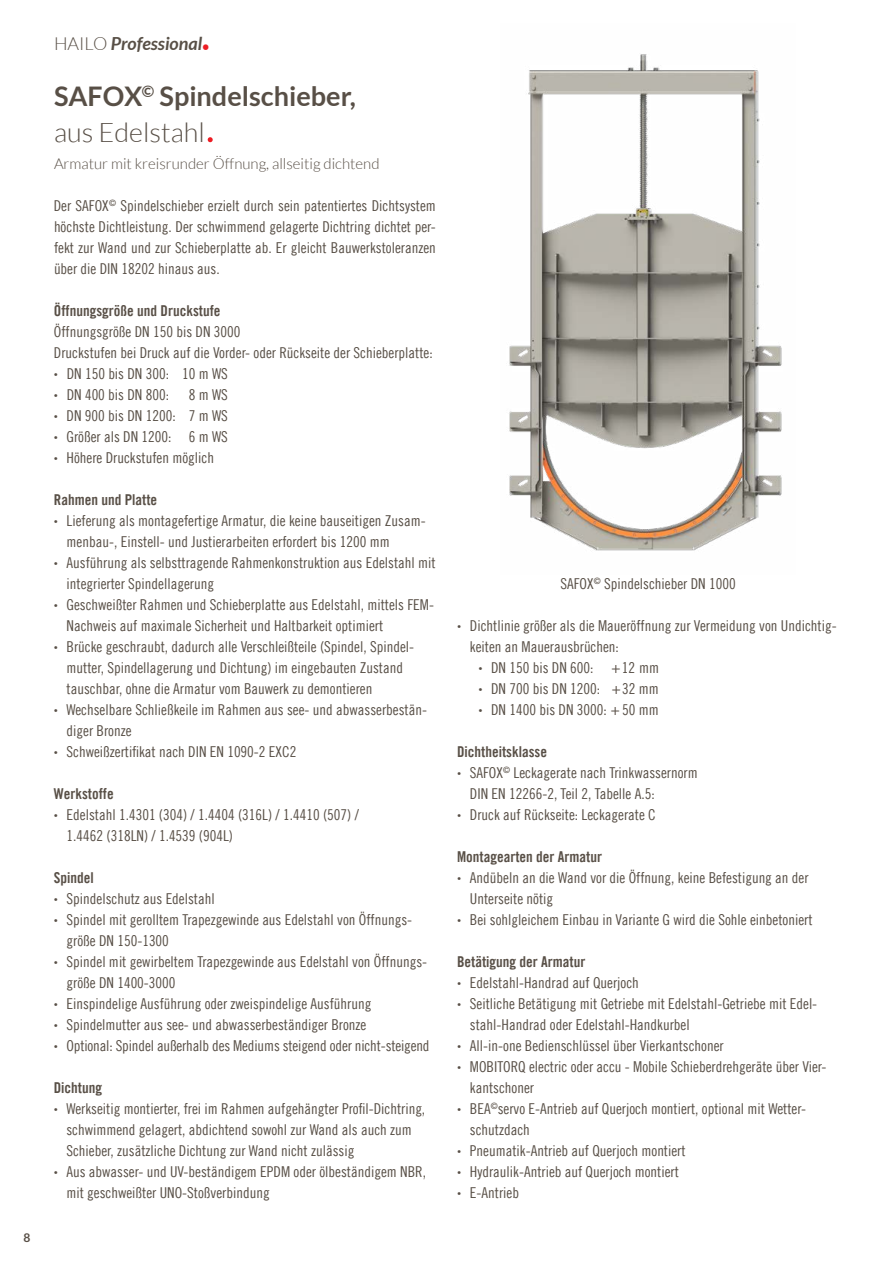
<style>
.page{position:relative;width:893px;height:1263px;background:#fff}
.page>*{position:absolute;margin:0;border:0;box-sizing:border-box;transform-origin:0 0}
.t1{font:700 27px/36px "Lato";color:#584f46}
.t2{font:italic 700 18px "Lato";color:#584f46}
.t3{font:15px/21px "Trade Gothic LT Com Cn 18";color:#584f46}
.t4{font:15px "Trade Gothic LT Com Bd Cn 20";color:#584f46}
.t5{font:300 15px "Lato";color:#584f46}
.t6{font:700 12px "Lato";color:#584f46}
.s1{font-weight:300;font-style:normal}
.s2{font-size:36px;color:#ed1d24}
.s3{font-weight:300}
.s4{font-weight:300;font-size:54px;color:#ed1d24}
.s5{font-family:"Lato";font-weight:700}
</style>
<div class="page">
<img style="left:509px;top:54px;width:273px;height:497px">
<p class="t6" style="left:24px;top:1230px;width:8px">8</p>
<p class="t2" style="left:54px;top:33px;width:158px"><span class="s1">HAILO</span> Professional<span class="s2">.</span></p>
<h1 class="t1" style="left:54px;top:78px;width:304px">SAFOX<sup>©</sup> Spindelschieber, <span class="s3">aus Edelstahl</span><span class="s4">.</span></h1>
<p class="t5" style="left:54px;top:155px;width:327px">Armatur mit kreisrunder Öffnung, allseitig dichtend</p>
<p class="t3" style="left:54px;top:195px;width:384px;text-align:justify">Der SAFOX<sup>©</sup> Spindelschieber erzielt durch sein patentiertes Dichtsystem höchste Dichtleistung. Der schwimmend gelagerte Dichtring dichtet per&shy;fekt zur Wand und zur Schieberplatte ab. Er gleicht Bauwerkstoleranzen über die DIN 18202 hinaus aus.</p>
<p class="t4" style="left:54px;top:301px;width:168px">Öffnungsgröße und Druckstufe</p>
<p class="t3" style="left:54px;top:321px;width:380px">Öffnungsgröße DN 150 bis DN 3000<br>Druckstufen bei Druck auf die Vorder- oder Rückseite der Schieberplatte: <span class="s5">·</span> DN 150 bis DN 300: 10 m WS<br><span class="s5">·</span> DN 400 bis DN 800:</p>
<p class="t3" style="left:54px;top:384px;width:176px;text-align:justify;text-indent:135px">8 m WS <span class="s5">·</span> DN 900 bis DN 1200: 7 m WS <span class="s5">·</span> Größer als DN 1200: 6 m WS <span class="s5">·</span> Höhere Druckstufen möglich</p>
<p class="t4" style="left:54px;top:490px;width:105px">Rahmen und Platte</p>
<p class="t3" style="left:54px;top:510px;width:373px"><span class="s5">·</span> Lieferung als montagefertige Armatur, die keine bauseitigen Zusam-</p>
<p class="t3" style="left:67px;top:531px;width:325px">menbau-, Einstell- und Justierarbeiten erfordert bis 1200 mm</p>
<p class="t3" style="left:54px;top:552px;width:383px"><span class="s5">·</span> Ausführung als selbsttragende Rahmenkonstruktion aus Edelstahl mit</p>
<p class="t3" style="left:67px;top:573px;width:149px">integrierter Spindellagerung</p>
<p class="t3" style="left:54px;top:594px;width:382px"><span class="s5">·</span> Geschweißter Rahmen und Schieberplatte aus Edelstahl, mittels FEM-</p>
<p class="t3" style="left:67px;top:615px;width:318px">Nachweis auf maximale Sicherheit und Haltbarkeit optimiert</p>
<p class="t3" style="left:54px;top:636px;width:362px"><span class="s5">·</span> Brücke geschraubt, dadurch alle Verschleißteile (Spindel, Spindel-</p>
<p class="t3" style="left:67px;top:657px;width:338px">mutter, Spindellagerung und Dichtung) im eingebauten Zustand</p>
<p class="t3" style="left:67px;top:678px;width:307px">tauschbar, ohne die Armatur vom Bauwerk zu demontieren</p>
<p class="t3" style="left:54px;top:699px;width:375px"><span class="s5">·</span> Wechselbare Schließkeile im Rahmen aus see- und abwasserbestän-</p>
<p class="t3" style="left:67px;top:720px;width:66px">diger Bronze</p>
<p class="t3" style="left:54px;top:741px;width:244px"><span class="s5">·</span> Schweißzertifikat nach DIN EN 1090-2 EXC2</p>
<p class="t4" style="left:54px;top:784px;width:61px">Werkstoffe</p>
<p class="t3" style="left:67px;top:804px;width:294px;text-indent:-13px"><span class="s5">·</span> Edelstahl 1.4301 (304) / 1.4404 (316L) / 1.4410 (507) /<br>1.4462 (318LN) / 1.4539 (904L)</p>
<p class="t4" style="left:54px;top:868px;width:41px">Spindel</p>
<p class="t3" style="left:54px;top:888px;width:162px"><span class="s5">·</span> Spindelschutz aus Edelstahl</p>
<p class="t3" style="left:54px;top:909px;width:360px"><span class="s5">·</span> Spindel mit gerolltem Trapezgewinde aus Edelstahl von Öffnungs-</p>
<p class="t3" style="left:67px;top:930px;width:104px">größe DN 150-1300</p>
<p class="t3" style="left:54px;top:951px;width:375px"><span class="s5">·</span> Spindel mit gewirbeltem Trapezgewinde aus Edelstahl von Öffnungs-</p>
<p class="t3" style="left:67px;top:972px;width:111px">größe DN 1400-3000</p>
<p class="t3" style="left:54px;top:993px;width:319px"><span class="s5">·</span> Einspindelige Ausführung oder zweispindelige Ausführung</p>
<p class="t3" style="left:54px;top:1014px;width:314px"><span class="s5">·</span> Spindelmutter aus see- und abwasserbeständiger Bronze</p>
<p class="t3" style="left:54px;top:1035px;width:377px"><span class="s5">·</span> Optional: Spindel außerhalb des Mediums steigend oder nicht-steigend</p>
<p class="t4" style="left:54px;top:1078px;width:50px">Dichtung</p>
<p class="t3" style="left:54px;top:1098px;width:373px"><span class="s5">·</span> Werkseitig montierter, frei im Rahmen aufgehängter Profil-Dichtring,</p>
<p class="t3" style="left:66px;top:1119px;width:347px">schwimmend gelagert, abdichtend sowohl zur Wand als auch zum</p>
<p class="t3" style="left:66px;top:1140px;width:289px">Schieber, zusätzliche Dichtung zur Wand nicht zulässig</p>
<p class="t3" style="left:54px;top:1161px;width:374px"><span class="s5">·</span> Aus abwasser- und UV-beständigem EPDM oder ölbeständigem NBR,</p>
<p class="t3" style="left:66px;top:1182px;width:205px">mit geschweißter UNO-Stoßverbindung</p>
<p class="t3" style="left:560px;top:573px;width:177px">SAFOX<sup>©</sup> Spindelschieber DN 1000</p>
<p class="t3" style="left:457px;top:615px;width:381px"><span class="s5">·</span> Dichtlinie größer als die Maueröffnung zur Vermeidung von Undichtig-</p>
<p class="t3" style="left:470px;top:636px;width:151px">keiten an Mauerausbrüchen:</p>
<p class="t3" style="left:478px;top:657px;width:182px"><span class="s5">·</span> DN 150 bis DN 600: + 12 mm</p>
<p class="t3" style="left:478px;top:678px;width:182px"><span class="s5">·</span> DN 700 bis DN 1200: + 32 mm</p>
<p class="t3" style="left:478px;top:699px;width:182px"><span class="s5">·</span> DN 1400 bis DN 3000: + 50 mm</p>
<p class="t4" style="left:457px;top:742px;width:91px">Dichtheitsklasse</p>
<p class="t3" style="left:457px;top:762px;width:242px"><span class="s5">·</span> SAFOX<sup>©</sup> Leckagerate nach Trinkwassernorm</p>
<p class="t3" style="left:470px;top:783px;width:186px">DIN EN 12266-2, Teil 2, Tabelle A.5:</p>
<p class="t3" style="left:457px;top:804px;width:200px"><span class="s5">·</span> Druck auf Rückseite: Leckagerate C</p>
<p class="t4" style="left:457px;top:847px;width:146px">Montagearten der Armatur</p>
<p class="t3" style="left:457px;top:867px;width:353px"><span class="s5">·</span> Andübeln an die Wand vor die Öffnung, keine Befestigung an der</p>
<p class="t3" style="left:470px;top:888px;width:85px">Unterseite nötig</p>
<p class="t3" style="left:457px;top:909px;width:357px"><span class="s5">·</span> Bei sohlgleichem Einbau in Variante G wird die Sohle einbetoniert</p>
<p class="t4" style="left:457px;top:952px;width:130px">Betätigung der Armatur</p>
<p class="t3" style="left:457px;top:972px;width:183px"><span class="s5">·</span> Edelstahl-Handrad auf Querjoch</p>
<p class="t3" style="left:457px;top:993px;width:362px"><span class="s5">·</span> Seitliche Betätigung mit Getriebe mit Edelstahl-Getriebe mit Edel-</p>
<p class="t3" style="left:470px;top:1014px;width:221px">stahl-Handrad oder Edelstahl-Handkurbel</p>
<p class="t3" style="left:457px;top:1035px;width:268px"><span class="s5">·</span> All-in-one Bedienschlüssel über Vierkantschoner</p>
<p class="t3" style="left:457px;top:1056px;width:371px"><span class="s5">·</span> MOBITORQ electric oder accu - Mobile Schieberdrehgeräte über Vier-</p>
<p class="t3" style="left:470px;top:1077px;width:66px">kantschoner</p>
<p class="t3" style="left:457px;top:1098px;width:350px"><span class="s5">·</span> BEA<sup>©</sup>servo E-Antrieb auf Querjoch montiert, optional mit Wetter-</p>
<p class="t3" style="left:470px;top:1119px;width:61px">schutzdach</p>
<p class="t3" style="left:457px;top:1140px;width:230px"><span class="s5">·</span> Pneumatik-Antrieb auf Querjoch montiert</p>
<p class="t3" style="left:457px;top:1161px;width:223px"><span class="s5">·</span> Hydraulik-Antrieb auf Querjoch montiert</p>
<p class="t3" style="left:457px;top:1182px;width:63px"><span class="s5">·</span> E-Antrieb</p>
</div>
